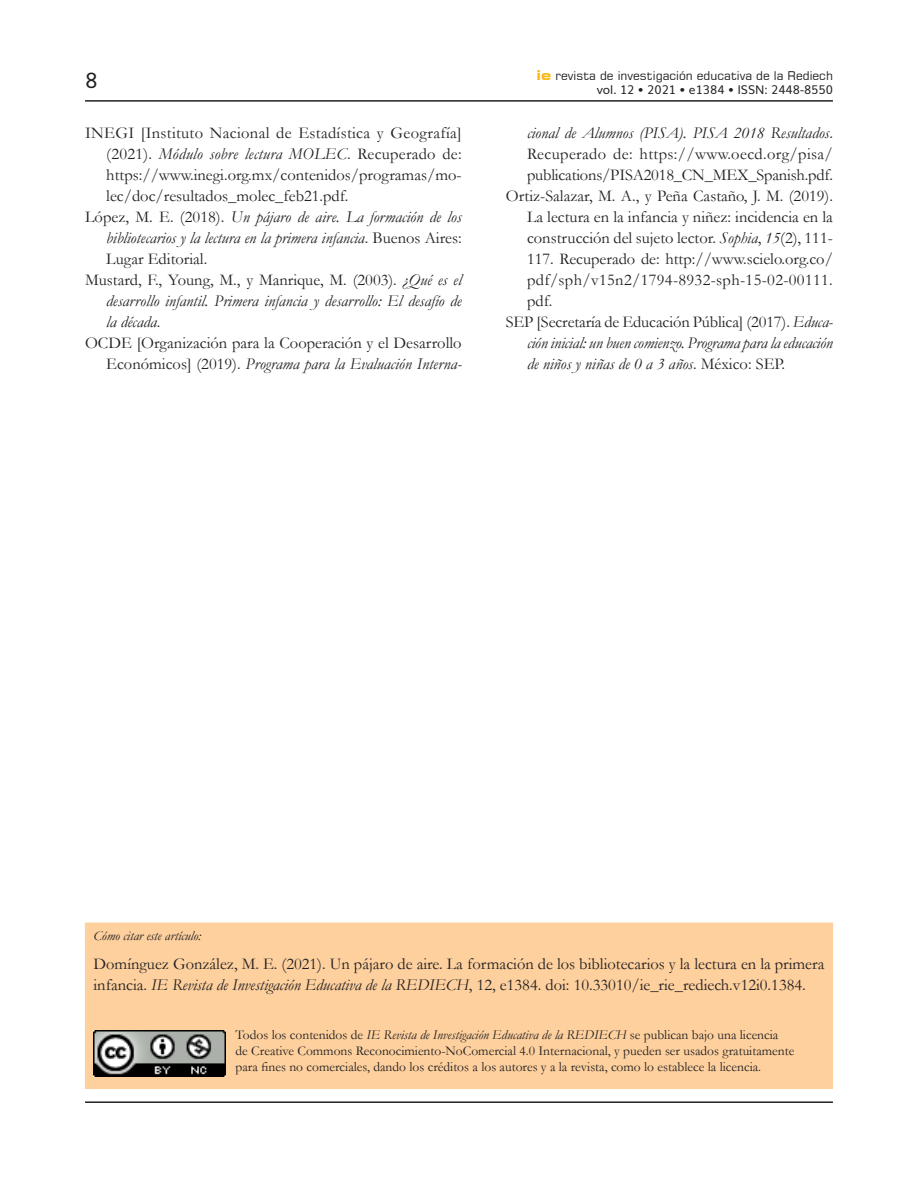
<style>
.page{position:relative;width:918px;height:1188px;background:#fff}
.page>*{position:absolute;margin:0;border:0;box-sizing:border-box;transform-origin:0 0}
.t1{font:21px "Muli";color:#231f20}
.Biblos{font:16.5px/21px "Garamond";color:#231f20;text-align:justify}
.Biblos-2{font:italic 16.5px/21px "Garamond";color:#231f20;text-align:justify}
.Fechas-DOI{font:13.5px "Garamond";color:#231f20}
.Fechas-DOI-2{font:italic 13.5px "Garamond";color:#231f20}
.t2{font:12px "Square 721 BT";color:#231f20}
.t3{font:12px "Muli";color:#231f20}
.s1{font-style:italic}
.s2{font-style:normal}
.s3{font-weight:700;font-stretch:expanded;font-size:13.5px;color:#fcb814}
</style>
<div class="page">
<hr style="left:85px;top:100px;width:748px;height:2px;background:#231f20">
<hr style="left:85px;top:1101px;width:748px;height:2px;background:#231f20">
<div style="left:85px;top:923px;width:748px;height:166px;background:#fdd09e"></div>
<img style="left:94px;top:1030px;width:132px;height:47px">
<p class="t1" style="left:85px;top:64px;width:14px">8</p>
<p class="Biblos" style="left:106px;top:122px;width:357px;text-indent:-21px">INEGI [Instituto Nacional de Estadística y Geografía] (2021). <span class="s1">Módulo sobre lectura MOLEC</span>. Recuperado de: https://www.inegi.org.mx/contenidos/programas/mo&shy;lec/doc/resultados_molec_feb21.pdf.</p>
<p class="Biblos-2" style="left:106px;top:206px;width:357px;text-indent:-21px"><span class="s2">López, M. E. (2018).</span> Un pájaro de aire. La formación de los bibliotecarios y la lectura en la primera infancia<span class="s2">. Buenos Aires:<br>Lugar Editorial.</span></p>
<p class="Biblos-2" style="left:106px;top:269px;width:357px;text-indent:-21px"><span class="s2">Mustard, F., Young, M., y Manrique, M. (2003).</span> ¿Qué es el desarrollo infantil. Primera infancia y desarrollo: El desafío de la década<span class="s2">.</span></p>
<p class="Biblos" style="left:85px;top:332px;width:378px;text-align:right">OCDE [Organización para la Cooperación y el Desarrollo<br>Económicos] (2019). <span class="s1">Programa para la Evaluación Interna-</span></p>
<p class="t2" style="left:537px;top:68px;width:298px"><span class="s3">ie</span> revista de investigación educativa de la Rediech</p>
<p class="t3" style="left:597px;top:80px;width:238px">vol. 12 • 2021 • e1384 • ISSN: 2448-8550</p>
<p class="Biblos" style="left:527px;top:122px;width:307px"><span class="s1">cional de Alumnos (PISA). PISA 2018 Resultados</span>.<br>Recuperado de: https://www.oecd.org/pisa/ publications/PISA2018_CN_MEX_Spanish.pdf.</p>
<p class="Biblos" style="left:527px;top:185px;width:307px;text-indent:-21px">Ortiz-Salazar, M. A., y Peña Castaño, J. M. (2019).<br>La lectura en la infancia y niñez: incidencia en la construcción del sujeto lector. <span class="s1">Sophia</span>, <span class="s1">15</span>(2), 111- 117. Recuperado de: http://www.scielo.org.co/ pdf/sph/v15n2/1794-8932-sph-15-02-00111. pdf.</p>
<p class="Biblos-2" style="left:527px;top:311px;width:308px;text-indent:-21px"><span class="s2">SEP [Secretaría de Educación Pública] (2017).</span> Educa&shy;ción inicial: un buen comienzo. Programa para la educación de niños y niñas de 0 a 3 años<span class="s2">. México: SEP.</span></p>
<p class="Fechas-DOI-2" style="left:94px;top:926px;width:109px">Cómo citar este artículo:</p>
<p class="Biblos" style="left:94px;top:953px;width:732px">Domínguez González, M. E. (2021). Un pájaro de aire. La formación de los bibliotecarios y la lectura en la primera infancia. <span class="s1">IE Revista de Investigación Educativa de la REDIECH</span>, 12, e1384. doi: 10.33010/ie_rie_rediech.v12i0.1384.</p>
<p class="Fechas-DOI" style="left:236px;top:1026px;width:544px">Todos los contenidos de <span class="s1">IE Revista de Investigación Educativa de la REDIECH</span> se publican bajo una licencia</p>
<p class="Fechas-DOI" style="left:236px;top:1042px;width:560px">de Creative Commons Reconocimiento-NoComercial 4.0 Internacional, y pueden ser usados gratuitamente</p>
<p class="Fechas-DOI" style="left:236px;top:1058px;width:527px">para fines no comerciales, dando los créditos a los autores y a la revista, como lo establece la licencia.</p>
</div>
